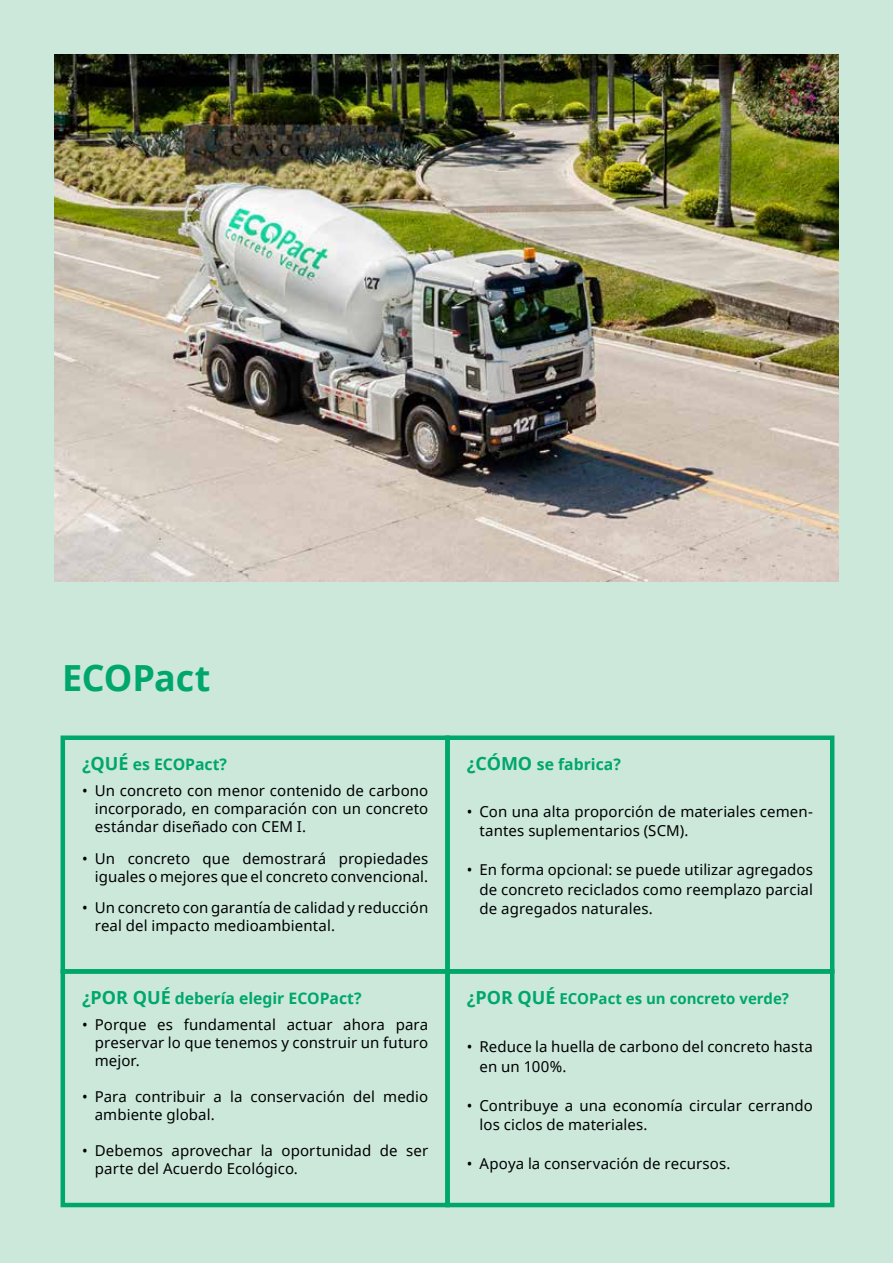
<style>
.page{position:relative;width:893px;height:1263px;background:#cbe8db}
.page>*{position:absolute;margin:0;border:0;box-sizing:border-box;transform-origin:0 0}
.t1{font:700 36px "Noto Sans";letter-spacing:-.01em;color:#00a76d}
.t2{font:700 15.75px "Noto Sans";color:#00a76d}
.t3{font:15px/18px "Noto Sans";letter-spacing:.005em;color:#000}
.t4{font:700 15px "Noto Sans";color:#00a76d}
.s1{font-size:18px}
</style>
<div class="page">
<img style="left:54px;top:54px;width:785px;height:528px">
<div style="left:61px;top:735px;width:389px;height:239px;border:4px solid #00a76d"></div>
<div style="left:61px;top:969px;width:389px;height:238px;border:4px solid #00a76d"></div>
<div style="left:445px;top:735px;width:389px;height:239px;border:4px solid #00a76d"></div>
<div style="left:445px;top:969px;width:389px;height:238px;border:4px solid #00a76d"></div>
<h1 class="t1" style="left:62px;top:653px;width:150px">ECOPact</h1>
<p class="t2" style="left:82px;top:753px;width:147px"><span class="s1">¿QUÉ</span> es ECOPact?</p>
<p class="t3" style="left:95px;top:781px;width:335px;text-align:justify;text-indent:-13px">• Un concreto con menor contenido de carbono incorporado, en comparación con un concreto estándar diseñado con CEM I.</p>
<p class="t3" style="left:82px;top:849px;width:348px;text-align:right">• Un concreto que demostrará propiedades iguales o mejores que el concreto convencional.</p>
<p class="t3" style="left:95px;top:898px;width:335px;text-indent:-13px">• Un concreto con garantía de calidad y reducción real del impacto medioambiental.</p>
<p class="t2" style="left:82px;top:987px;width:281px"><span class="s1">¿POR QUÉ</span> debería elegir ECOPact?</p>
<p class="t3" style="left:95px;top:1015px;width:335px;text-align:justify;text-indent:-13px">• Porque es fundamental actuar ahora para preservar lo que tenemos y construir un futuro mejor.</p>
<p class="t3" style="left:95px;top:1087px;width:335px;text-indent:-13px">• Para contribuir a la conservación del medio ambiente global.</p>
<p class="t3" style="left:95px;top:1141px;width:335px;text-indent:-13px">• Debemos aprovechar la oportunidad de ser parte del Acuerdo Ecológico.</p>
<p class="t2" style="left:467px;top:753px;width:156px"><span class="s1">¿CÓMO</span> se fabrica?</p>
<p class="t3" style="left:479px;top:801px;width:335px;line-height:19.5px;text-indent:-13px">• Con una alta proporción de materiales cemen&shy;tantes suplementarios (SCM).</p>
<p class="t3" style="left:479px;top:860px;width:335px;line-height:19.5px;text-align:justify;text-indent:-13px">• En forma opcional: se puede utilizar agregados de concreto reciclados como reemplazo parcial de agregados naturales.</p>
<p class="t4" style="left:467px;top:987px;width:324px"><span class="s1">¿POR QUÉ</span> ECOPact es un concreto verde?</p>
<p class="t3" style="left:479px;top:1036px;width:335px;line-height:19.5px;text-indent:-13px">• Reduce la huella de carbono del concreto hasta en un 100%.</p>
<p class="t3" style="left:479px;top:1095px;width:335px;line-height:19.5px;text-indent:-13px">• Contribuye a una economía circular cerrando los ciclos de materiales.</p>
<p class="t3" style="left:467px;top:1154px;width:265px">• Apoya la conservación de recursos.</p>
</div>
